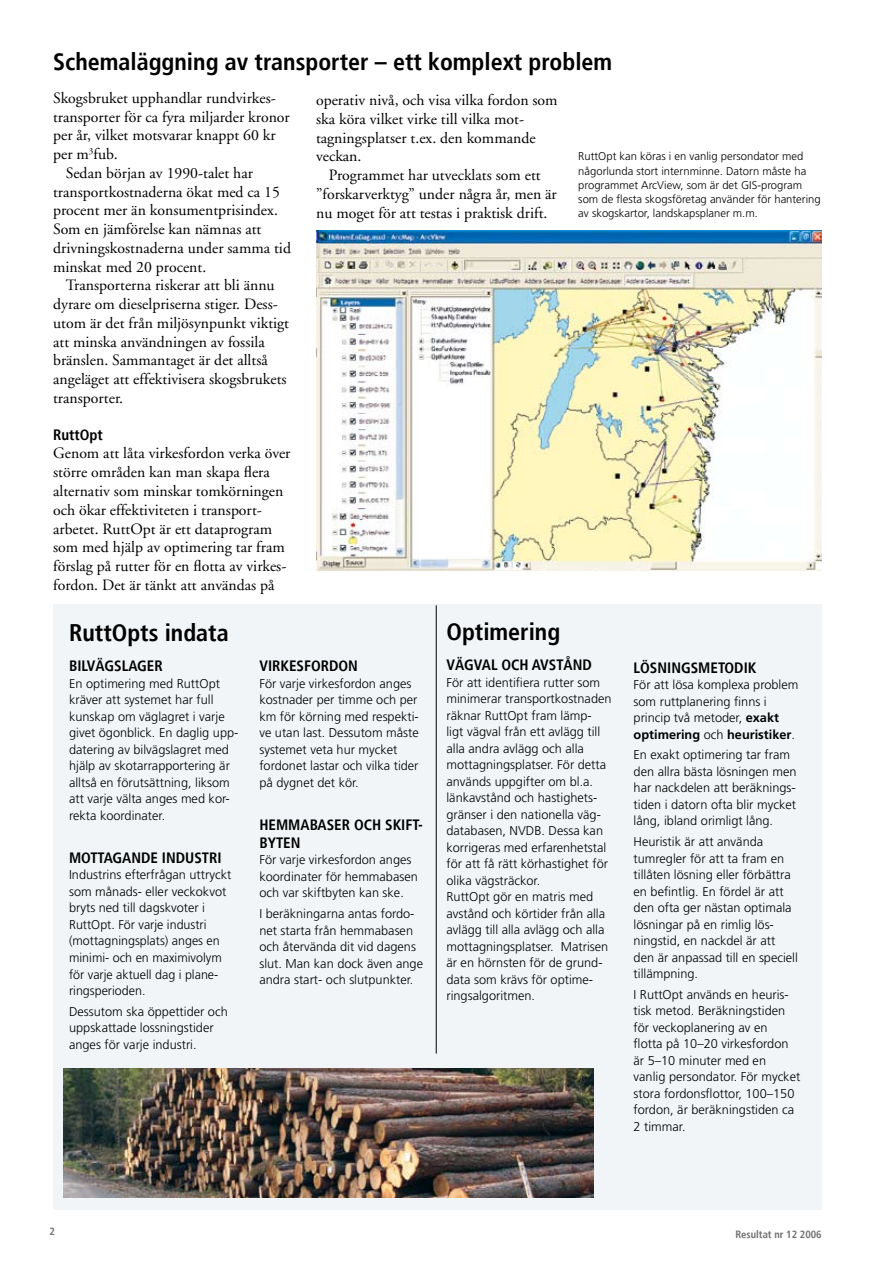
<style>
.page{position:relative;width:893px;height:1263px;background:#fff}
.page>*{position:absolute;margin:0;border:0;box-sizing:border-box;transform-origin:0 0}
.t1{font:700 condensed 24px "Frutiger";color:#000}
.t2{font:15.75px/18.8px "Adobe Garamond";color:#000}
.t3{font:700 condensed 15px/18px "Frutiger";color:#000}
.t4{font:300 12.75px/16.5px "Frutiger";color:#000}
.t5{font:300 11.25px/14.2px "Frutiger";color:#000}
.t6{font:700 condensed 10.5px "Frutiger";color:#6f7072}
.s1{font-weight:700}
</style>
<div class="page">
<div style="left:53px;top:604px;width:769px;height:606px;background:#f1f5f7"></div>
<hr style="left:436px;top:605px;width:1px;height:448px;background:#000">
<img style="left:316px;top:231px;width:505px;height:340px">
<img style="left:63px;top:1068px;width:530px;height:130px">
<h1 class="t1" style="left:53px;top:48px;width:561px">Schemaläggning av transporter – ett komplext problem</h1>
<p class="t2" style="left:53px;top:89px;width:224px">Skogsbruket upphandlar rundvirkes-</p>
<p class="t2" style="left:53px;top:108px;width:238px">transporter för ca fyra miljarder kronor</p>
<p class="t2" style="left:53px;top:126px;width:224px">per år, vilket motsvarar knappt 60 kr</p>
<p class="t2" style="left:53px;top:145px;width:66px">per m<sup>3</sup>fub.</p>
<p class="t2" style="left:66px;top:164px;width:189px">Sedan början av 1990-talet har</p>
<p class="t2" style="left:53px;top:183px;width:228px">transportkostnaderna ökat med ca 15</p>
<p class="t2" style="left:53px;top:201px;width:226px">procent mer än konsumentprisindex.</p>
<p class="t2" style="left:53px;top:220px;width:210px">Som en jämförelse kan nämnas att</p>
<p class="t2" style="left:53px;top:239px;width:239px">drivningskostnaderna under samma tid</p>
<p class="t2" style="left:53px;top:258px;width:155px">minskat med 20 procent.</p>
<p class="t2" style="left:66px;top:276px;width:210px">Transporterna riskerar att bli ännu</p>
<p class="t2" style="left:53px;top:295px;width:226px">dyrare om dieselpriserna stiger. Dess-</p>
<p class="t2" style="left:53px;top:314px;width:237px">utom är det från miljösynpunkt viktigt</p>
<p class="t2" style="left:53px;top:333px;width:213px">att minska användningen av fossila</p>
<p class="t2" style="left:53px;top:351px;width:216px">bränslen. Sammantaget är det alltså</p>
<p class="t2" style="left:53px;top:370px;width:235px">angeläget att effektivisera skogsbrukets</p>
<p class="t2" style="left:53px;top:389px;width:72px">transporter.</p>
<p class="t3" style="left:53px;top:426px;width:51px">RuttOpt</p>
<p class="t2" style="left:53px;top:444px;width:239px">Genom att låta virkesfordon verka över större områden kan man skapa flera alternativ som minskar tomkörningen och ökar effektiviteten i transport&shy;arbetet. RuttOpt är ett dataprogram som med hjälp av optimering tar fram förslag på rutter för en flotta av virkes&shy;fordon. Det är tänkt att användas på</p>
<p class="t2" style="left:316px;top:91px;width:243px">operativ nivå, och visa vilka fordon som ska köra vilket virke till vilka mot&shy;tagningsplatser t.ex. den kommande veckan.</p>
<p class="t2" style="left:316px;top:166px;width:242px;text-align:center">Programmet har utvecklats som ett ”forskarverktyg” under några år, men är nu moget för att testas i praktisk drift.</p>
<p class="t5" style="left:578px;top:150px;width:244px">RuttOpt kan köras i en vanlig persondator med någorlunda stort internminne. Datorn måste ha programmet ArcView, som är det GIS-program som de flesta skogsföretag använder för hantering av skogskartor, landskapsplaner m.m.</p>
<h1 class="t1" style="left:69px;top:618px;width:161px">RuttOpts indata</h1>
<h1 class="t1" style="left:446px;top:617px;width:115px">Optimering</h1>
<p class="t3" style="left:69px;top:657px;width:95px">BILVÄGSLAGER</p>
<p class="t4" style="left:69px;top:675px;width:171px">En optimering med RuttOpt kräver att systemet har full kunskap om väglagret i varje givet ögonblick. En daglig upp&shy;datering av bilvägslagret med hjälp av skotarrapportering är alltså en förutsättning, liksom att varje välta anges med kor&shy;rekta koordinater.</p>
<p class="t3" style="left:69px;top:849px;width:154px">MOTTAGANDE INDUSTRI</p>
<p class="t4" style="left:69px;top:867px;width:164px">Industrins efterfrågan uttryckt som månads- eller veckokvot bryts ned till dagskvoter i<br>RuttOpt. För varje industri (mottagningsplats) anges en minimi- och en maximivolym för varje aktuell dag i plane&shy;ringsperioden.</p>
<p class="t4" style="left:69px;top:1003px;width:160px">Dessutom ska öppettider och uppskattade lossningstider anges för varje industri.</p>
<p class="t3" style="left:259px;top:657px;width:100px">VIRKESFORDON</p>
<p class="t4" style="left:259px;top:675px;width:161px">För varje virkesfordon anges kostnader per timme och per km för körning med respekti&shy;ve utan last. Dessutom måste systemet veta hur mycket fordonet lastar och vilka tider på dygnet det kör.</p>
<p class="t3" style="left:259px;top:816px;width:165px">HEMMABASER OCH SKIFT-<br>BYTEN</p>
<p class="t4" style="left:259px;top:852px;width:160px">För varje virkesfordon anges koordinater för hemmabasen och var skiftbyten kan ske.</p>
<p class="t4" style="left:259px;top:906px;width:165px">I beräkningarna antas fordo&shy;net starta från hemmabasen och återvända dit vid dagens slut. Man kan dock även ange andra start- och slutpunkter.</p>
<p class="t3" style="left:446px;top:656px;width:147px">VÄGVAL OCH AVSTÅND</p>
<p class="t4" style="left:446px;top:674px;width:167px">För att identifiera rutter som minimerar transportkostnaden räknar RuttOpt fram lämp&shy;ligt vägval från ett avlägg till alla andra avlägg och alla mottagningsplatser. För detta används uppgifter om bl.a. länkavstånd och hastighets&shy;gränser i den nationella väg&shy;databasen, NVDB. Dessa kan korrigeras med erfarenhetstal för att få rätt körhastighet för olika vägsträckor.<br>RuttOpt gör en matris med avstånd och körtider från alla avlägg till alla avlägg och alla mottagningsplatser. Matrisen är en hörnsten för de grund&shy;data som krävs för optime&shy;ringsalgoritmen.</p>
<p class="t3" style="left:634px;top:658px;width:124px">LÖSNINGSMETODIK</p>
<p class="t4" style="left:634px;top:676px;width:166px">För att lösa komplexa problem som ruttplanering finns i princip två metoder, <span class="s1">exakt optimering</span> och <span class="s1">heuristiker</span>.</p>
<p class="t4" style="left:634px;top:747px;width:164px">En exakt optimering tar fram den allra bästa lösningen men har nackdelen att beräknings&shy;tiden i datorn ofta blir mycket lång, ibland orimligt lång.</p>
<p class="t4" style="left:634px;top:833px;width:166px">Heuristik är att använda tumregler för att ta fram en tillåten lösning eller förbättra en befintlig. En fördel är att den ofta ger nästan optimala lösningar på en rimlig lös&shy;ningstid, en nackdel är att den är anpassad till en speciell tillämpning.</p>
<p class="t4" style="left:634px;top:986px;width:168px">I RuttOpt används en heuris&shy;tisk metod. Beräkningstiden för veckoplanering av en<br>flotta på 10–20 virkesfordon är 5–10 minuter med en vanlig persondator. För mycket stora fordonsflottor, 100–150 fordon, är beräkningstiden ca<br>2 timmar.</p>
<p class="t6" style="left:50px;top:1225px;width:7px">2</p>
<p class="t6" style="left:735px;top:1228px;width:88px">Resultat nr 12 2006</p>
</div>
